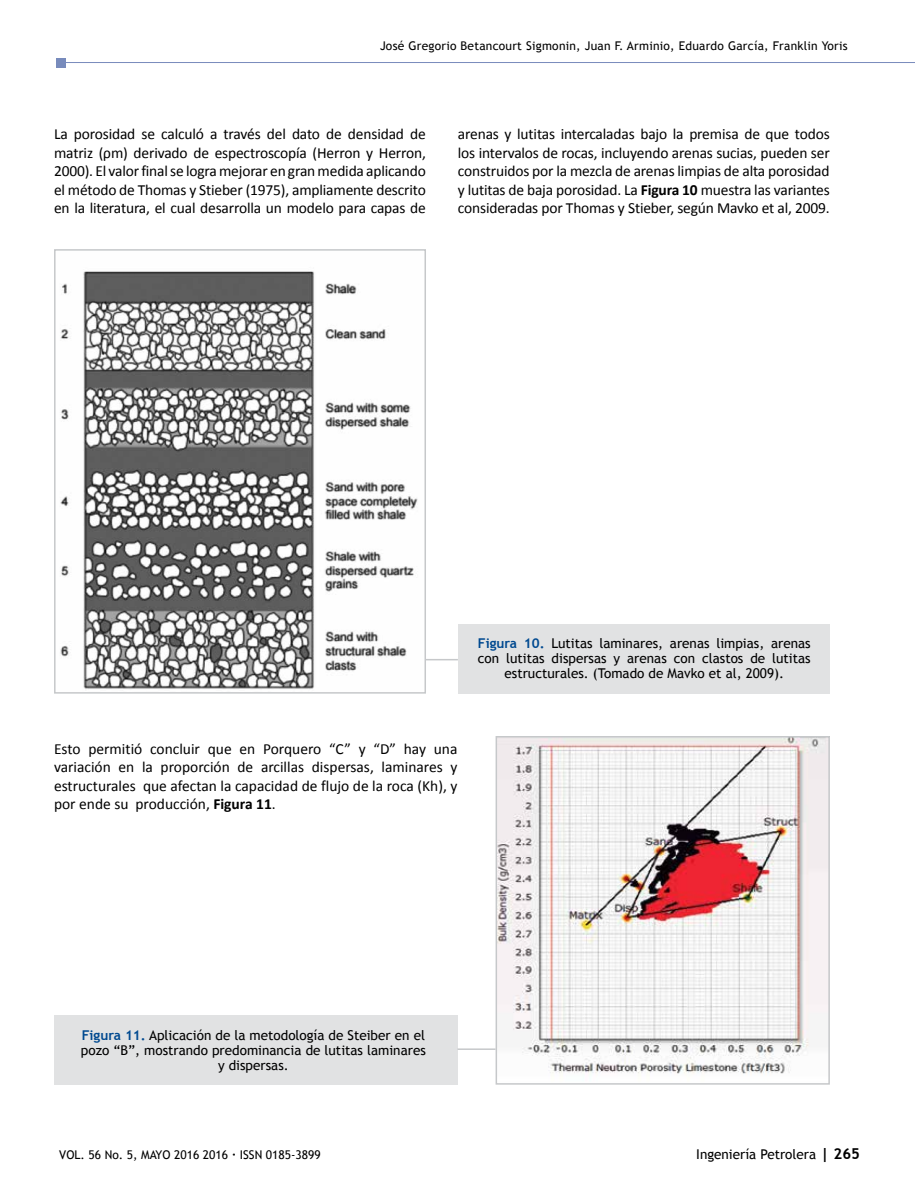
<style>
.page{position:relative;width:915px;height:1191px;background:#fff}
.page>*{position:absolute;margin:0;border:0;box-sizing:border-box;transform-origin:0 0}
.t1{font:15.45px/18.6px "Calibri";letter-spacing:-.01em;color:#000;text-align:justify}
.t2{font:13.5px/15px "Trebuchet MS";color:#000;text-align:center}
.t3{font:12px "Trebuchet MS";letter-spacing:.02em;color:#000}
.t4{font:12px "Trebuchet MS";color:#000}
.s1{font-weight:700}
.s2{font-weight:700;color:#004990}
.s3{font-weight:700;font-size:15px}
</style>
<div class="page">
<hr style="left:61px;top:62px;width:853px;height:1px;background:#788bbc">
<div style="left:56px;top:58px;width:10px;height:9px;background:#788bbc"></div>
<div style="left:54px;top:1015px;width:404px;height:69px;background:#e1e2e3"></div>
<div style="left:458px;top:624px;width:371px;height:69px;background:#e1e2e3"></div>
<img style="left:60px;top:271px;width:358px;height:418px">
<div style="left:54px;top:249px;width:372px;height:444px;border:2px solid #c6c8ca"></div>
<hr style="left:426px;top:659px;width:32px;height:1px;background:#c6c8ca">
<img style="left:498px;top:739px;width:328px;height:335px">
<div style="left:495px;top:736px;width:334px;height:348px;border:2px solid #c6c8ca"></div>
<hr style="left:457px;top:1048px;width:38px;height:2px;background:#c6c8ca">
<p class="t3" style="left:380px;top:38px;width:469px">José Gregorio Betancourt Sigmonin, Juan F. Arminio, Eduardo García, Franklin Yoris</p>
<p class="t1" style="left:54px;top:125px;width:373px">La porosidad se calculó a través del dato de densidad de matriz (ρm) derivado de espectroscopía (Herron y Herron, 2000). El valor final se logra mejorar en gran medida aplicando el método de Thomas y Stieber (1975), ampliamente descrito en la literatura, el cual desarrolla un modelo para capas de</p>
<p class="t1" style="left:458px;top:125px;width:373px">arenas y lutitas intercaladas bajo la premisa de que todos los intervalos de rocas, incluyendo arenas sucias, pueden ser construidos por la mezcla de arenas limpias de alta porosidad y lutitas de baja porosidad. La <span class="s1">Figura 10</span> muestra las variantes consideradas por Thomas y Stieber, según Mavko et al, 2009.</p>
<p class="t2" style="left:477px;top:636px;width:334px"><span class="s2">Figura 10.</span> Lutitas laminares, arenas limpias, arenas con lutitas dispersas y arenas con clastos de lutitas estructurales. (Tomado de Mavko et al, 2009).</p>
<p class="t1" style="left:54px;top:739px;width:405px">Esto permitió concluir que en Porquero “C” y “D” hay una variación en la proporción de arcillas dispersas, laminares y estructurales que afectan la capacidad de flujo de la roca (Kh), y por ende su producción, <span class="s1">Figura 11</span>.</p>
<p class="t2" style="left:81px;top:1028px;width:346px"><span class="s2">Figura 11.</span> Aplicación de la metodología de Steiber en el pozo “B”, mostrando predominancia de lutitas laminares y dispersas.</p>
<p class="t4" style="left:59px;top:1147px;width:263px">VOL. 56 No. 5, MAYO 2016 2016 <span class="s1">·</span> ISSN 0185-3899</p>
<p class="t2" style="left:696px;top:1146px;width:165px">Ingeniería Petrolera <span class="s3">| 265</span></p>
</div>
